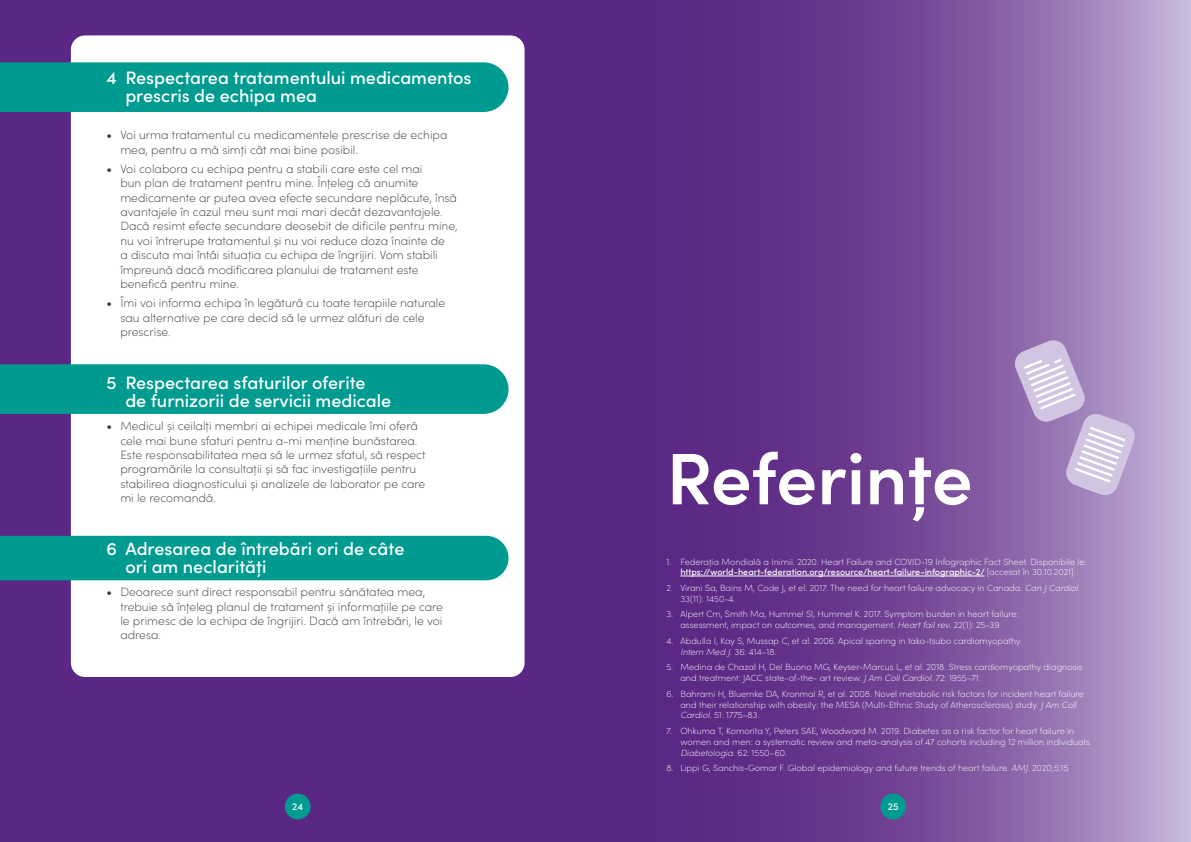
<style>
.page{position:relative;width:1191px;height:842px;background:#fff}
.page>*{position:absolute;margin:0;border:0;box-sizing:border-box;transform-origin:0 0}
.t1{font:600 73px "Sofia Pro";letter-spacing:-.005em;color:#fff}
.t2{font:500 18px/18px "Sofia Pro";color:#fff}
.t3{font:200 12px/14.4px "Sofia Pro";color:#383b36}
.t4{font:500 10px "Sofia Pro";color:#fff}
.t5{font:200 9px/10.8px "Sofia Pro";color:#fff}
.s1{font-weight:600}
.s2{font-weight:500}
.s3{font-style:italic}
</style>
<div class="page">
<div style="left:0;top:0;width:597px;height:842px;background:#5a2784"></div>
<svg style="left:597px;top:0;width:594px;height:842px;background:#7a509c"></svg>
<div style="left:71px;top:35px;width:453px;height:642px;background:#fff;border-radius:14px"></div>
<div style="left:880px;top:794px;width:26px;height:25px;background:#009b90;border-radius:50%"></div>
<div style="left:285px;top:794px;width:26px;height:25px;background:#009b90;border-radius:50%"></div>
<hr style="left:680px;top:576px;width:304px;height:1px;background:#fff">
<div style="left:0;top:62px;width:508px;height:50px;background:#009b90"></div>
<div style="left:0;top:364px;width:508px;height:50px;background:#009b90"></div>
<div style="left:0;top:536px;width:508px;height:44px;background:#009b90"></div>
<svg style="left:1013px;top:338px;width:123px;height:159px;background:#b59fcb"></svg>
<h2 class="t2" style="left:125px;top:67px;width:348px;text-indent:-19px">4 Respectarea tratamentului medicamentos prescris de echipa mea</h2>
<h3 class="t3" style="left:120px;top:127px;width:329px;text-indent:-14px"><span class="s1">•</span> Voi urma tratamentul cu medicamentele prescrise de echipa mea, pentru a mă simți cât mai bine posibil.</h3>
<p class="t3" style="left:120px;top:161px;width:339px;text-indent:-14px"><span class="s1">•</span> Voi colabora cu echipa pentru a stabili care este cel mai<br>bun plan de tratament pentru mine. Înțeleg că anumite medicamente ar putea avea efecte secundare neplăcute, însă avantajele în cazul meu sunt mai mari decât dezavantajele.<br>Dacă resimt efecte secundare deosebit de dificile pentru mine, nu voi întrerupe tratamentul și nu voi reduce doza înainte de<br>a discuta mai întâi situația cu echipa de îngrijiri. Vom stabili împreună dacă modificarea planului de tratament este benefică pentru mine.</p>
<h3 class="t3" style="left:120px;top:295px;width:326px;text-indent:-14px"><span class="s1">•</span> Îmi voi informa echipa în legătură cu toate terapiile naturale sau alternative pe care decid să le urmez alături de cele prescrise.</h3>
<h2 class="t2" style="left:125px;top:373px;width:267px;text-indent:-19px">5 Respectarea sfaturilor oferite<br>de furnizorii de servicii medicale</h2>
<p class="t3" style="left:120px;top:418px;width:307px;text-indent:-14px"><span class="s1">•</span> Medicul și ceilalți membri ai echipei medicale îmi oferă cele mai bune sfaturi pentru a-mi menține bunăstarea.<br>Este responsabilitatea mea să le urmez sfatul, să respect programările la consultații și să fac investigațiile pentru stabilirea diagnosticului și analizele de laborator pe care mi le recomandă.</p>
<h2 class="t2" style="left:125px;top:539px;width:280px;text-indent:-19px">6 Adresarea de întrebări ori de câte ori am neclarități</h2>
<h3 class="t3" style="left:120px;top:584px;width:324px;text-indent:-14px"><span class="s1">•</span> Deoarece sunt direct responsabil pentru sănătatea mea, trebuie să înțeleg planul de tratament și informațiile pe care le primesc de la echipa de îngrijiri. Dacă am întrebări, le voi adresa.</h3>
<h1 class="t1" style="left:666px;top:423px;width:308px">Referințe</h1>
<p class="t5" style="left:666px;top:556px;width:422px;text-align:center">1. Federația Mondială a Inimii. 2020. Heart Failure and COVID-19 Infographic Fact Sheet. Disponibile le: <span class="s2">https://world-heart-federation.org/resource/heart-failure-infographic-2/</span> [accesat în 30.10.2021].</p>
<p class="t5" style="left:680px;top:582px;width:401px;text-indent:-14px">2. Virani Sa, Bains M, Code J, et el. 2017. The need for heart failure advocacy in Canada. <span class="s3">Can J Cardiol.<br></span>33(11): 1450-4.</p>
<p class="t5" style="left:666px;top:608px;width:354px;text-align:center">3. Alpert Cm, Smith Ma, Hummel Sl, Hummel K. 2017. Symptom burden in heart failure: assessment, impact on outcomes, and management. <span class="s3">Heart fail rev</span>. 22(1): 25-39.</p>
<p class="t5" style="left:680px;top:635px;width:343px;text-indent:-14px">4. Abdulla I, Kay S, Mussap C, et al. 2006. Apical sparing in tako-tsubo cardiomyopathy.<br><span class="s3">Intern Med J</span>. 36: 414–18.</p>
<p class="t5" style="left:680px;top:661px;width:403px;text-indent:-14px">5. Medina de Chazal H, Del Buono MG, Keyser-Marcus L, et al. 2018. Stress cardiomyopathy diagnosis and treatment: JACC state-of-the- art review. <span class="s3">J Am Coll Cardiol</span>. 72: 1955–71.</p>
<p class="t5" style="left:680px;top:688px;width:405px;text-indent:-14px">6. Bahrami H, Bluemke DA, Kronmal R, et al. 2008. Novel metabolic risk factors for incident heart failure and their relationship with obesity: the MESA (Multi-Ethnic Study of Atherosclerosis) study. <span class="s3">J Am Coll<br>Cardiol</span>. 51: 1775–83.</p>
<p class="t5" style="left:680px;top:725px;width:412px;text-indent:-14px">7. Ohkuma T, Komorita Y, Peters SAE, Woodward M. 2019. Diabetes as a risk factor for heart failure in women and men: a systematic review and meta-analysis of 47 cohorts including 12 million individuals.<br><span class="s3">Diabetologia</span>. 62: 1550–60.</p>
<p class="t5" style="left:666px;top:762px;width:404px">8. Lippi G, Sanchis-Gomar F. Global epidemiology and future trends of heart failure. <span class="s3">AMJ</span>. 2020;5:15</p>
<p class="t4" style="left:292px;top:799px;width:12px">24</p>
<p class="t4" style="left:888px;top:799px;width:12px">25</p>
</div>
